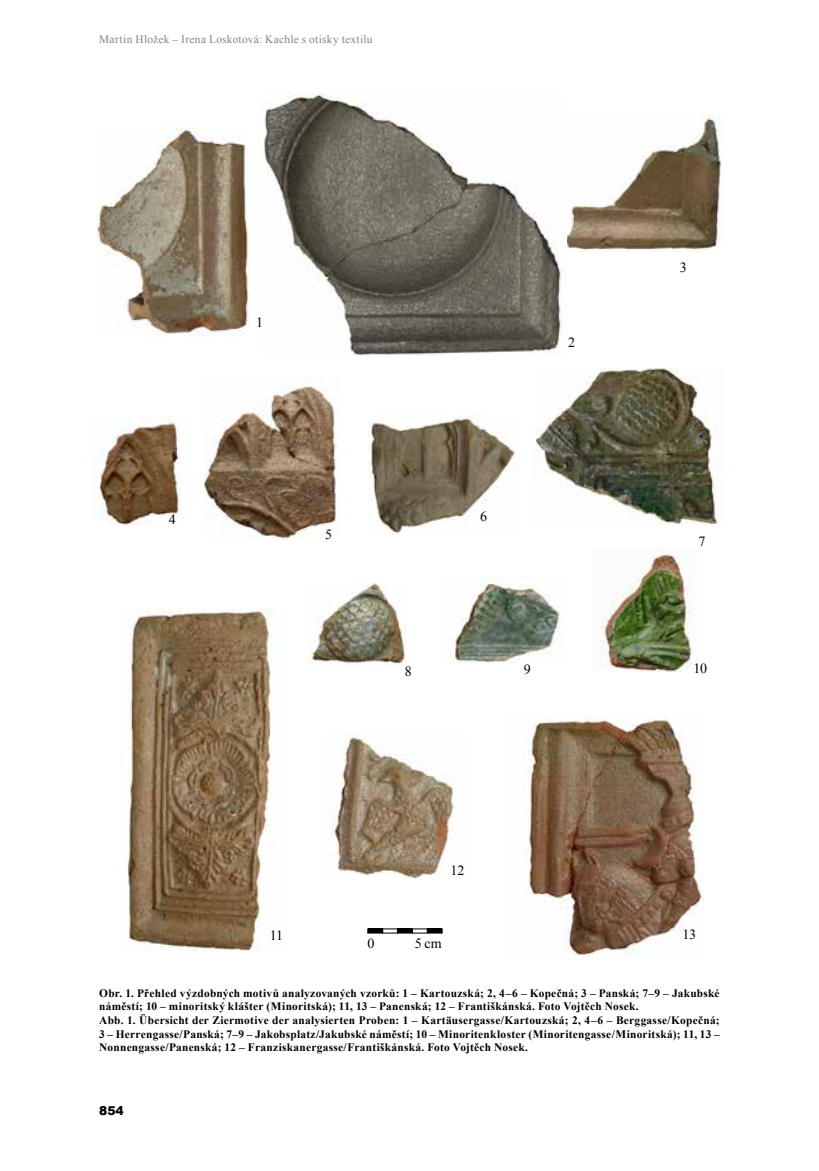
<style>
.page{position:relative;width:819px;height:1171px;background:#fff}
.page>*{position:absolute;margin:0;border:0;box-sizing:border-box;transform-origin:0 0}
.t1{font:14px "Times New Roman";letter-spacing:-.015em;color:#000}
.t2{font:900 12.25px "Arial";color:#000}
.t3{font:700 11.38px/13.7px "Times New Roman";letter-spacing:.025em;color:#000}
.t4{font:11.38px "Times New Roman";letter-spacing:.025em;color:#808285}
</style>
<div class="page">
<img style="left:97px;top:127px;width:152px;height:209px">
<img style="left:567px;top:115px;width:155px;height:136px">
<img style="left:99px;top:416px;width:81px;height:109px">
<img style="left:369px;top:414px;width:147px;height:120px">
<img style="left:536px;top:368px;width:182px;height:156px">
<img style="left:309px;top:583px;width:97px;height:81px">
<img style="left:450px;top:576px;width:111px;height:86px">
<img style="left:600px;top:549px;width:92px;height:122px">
<img style="left:128px;top:608px;width:144px;height:344px">
<img style="left:330px;top:735px;width:125px;height:143px">
<img style="left:523px;top:715px;width:180px;height:240px">
<div style="left:367px;top:929px;width:15px;height:4px;border:1px solid #000"></div>
<div style="left:397px;top:929px;width:15px;height:4px;border:1px solid #000"></div>
<div style="left:427px;top:929px;width:15px;height:4px;border:1px solid #000"></div>
<img style="left:263px;top:93px;width:301px;height:262px">
<img style="left:204px;top:386px;width:136px;height:153px">
<p class="t4" style="left:99px;top:31px;width:275px">Martin Hložek – Irena Loskotová: Kachle s otisky textilu</p>
<p class="t1" style="left:256px;top:313px;width:8px">1</p>
<p class="t1" style="left:169px;top:510px;width:8px">4</p>
<p class="t1" style="left:480px;top:507px;width:8px">6</p>
<p class="t1" style="left:325px;top:525px;width:8px">5</p>
<p class="t1" style="left:568px;top:333px;width:8px">2</p>
<p class="t1" style="left:680px;top:258px;width:8px">3</p>
<p class="t1" style="left:698px;top:532px;width:8px">7</p>
<p class="t1" style="left:405px;top:661px;width:8px">8</p>
<p class="t1" style="left:523px;top:660px;width:8px">9</p>
<p class="t1" style="left:693px;top:659px;width:15px">10</p>
<p class="t1" style="left:270px;top:926px;width:15px">11</p>
<p class="t1" style="left:450px;top:860px;width:15px">12</p>
<p class="t1" style="left:367px;top:934px;width:8px">0</p>
<p class="t1" style="left:415px;top:934px;width:28px">5cm</p>
<p class="t1" style="left:682px;top:924px;width:15px">13</p>
<p class="t3" style="left:99px;top:986px;width:622px">Obr. 1. Přehled výzdobných motivů analyzovaných vzorků: 1 – Kartouzská; 2, 4–6 – Kopečná; 3 – Panská; 7–9 – Jakubské náměstí; 10 – minoritský klášter (Minoritská); 11, 13 – Panenská; 12 – Františkánská. Foto Vojtěch Nosek.<br>Abb. 1. Übersicht der Ziermotive der analysierten Proben: 1 – Kartäusergasse/Kartouzská; 2, 4–6 – Berggasse/Kopečná; 3 – Herrengasse/Panská; 7–9 – Jakobsplatz/Jakubské náměstí; 10 – Minoritenkloster (Minoritengasse/Minoritská); 11, 13 – Nonnengasse/Panenská; 12 – Franziskanergasse/Františkánská. Foto Vojtěch Nosek.</p>
<p class="t2" style="left:99px;top:1102px;width:26px">854</p>
</div>
